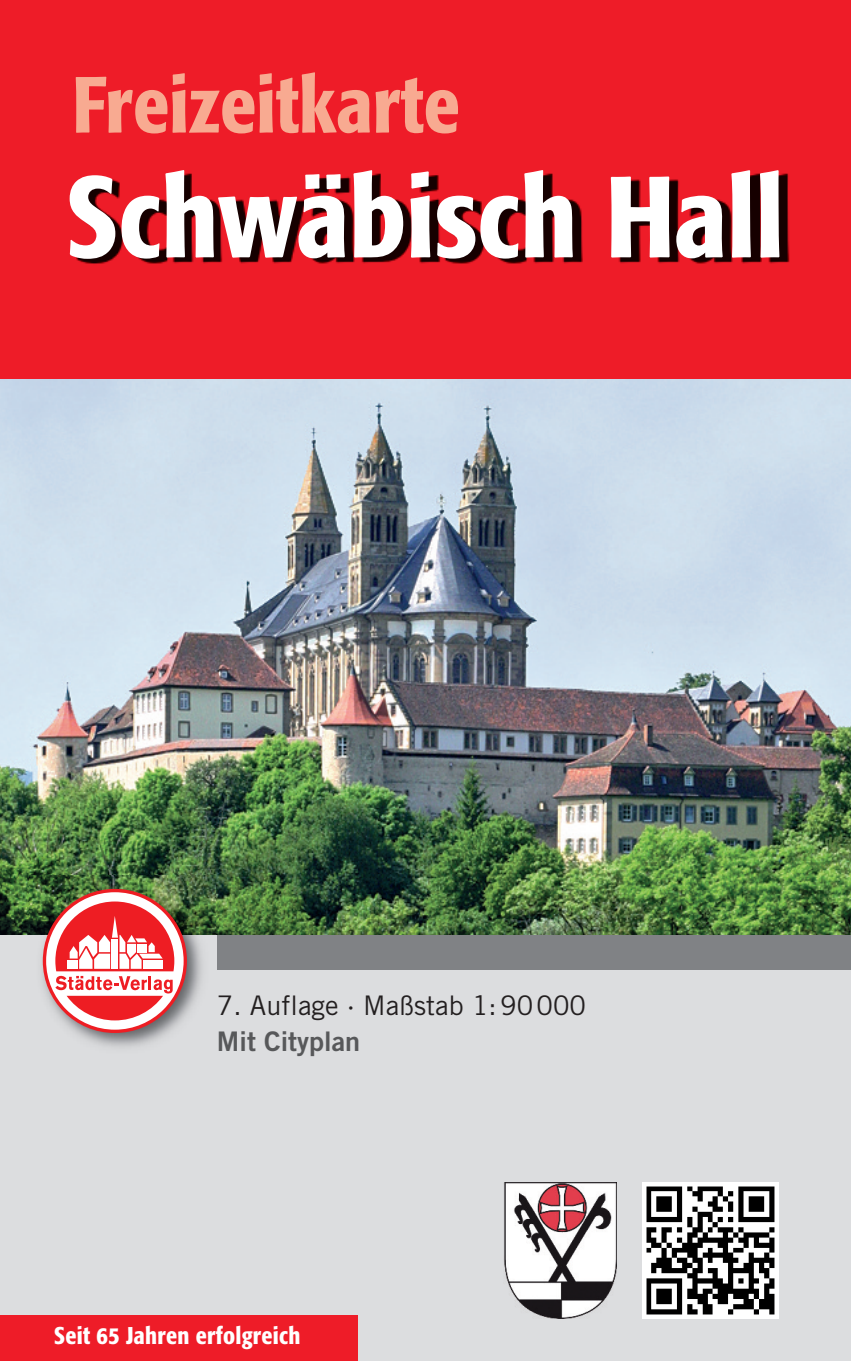
<style>
.page{position:relative;width:851px;height:1361px;background:#fff}
.page>*{position:absolute;margin:0;border:0;box-sizing:border-box;transform-origin:0 0}
.t1{font:500 condensed 114px "Formata";color:#fff}
.t2{font:500 condensed 78.6px "Formata";color:#f8aa91}
.t3{font:27px "Trade Gothic";color:#231f20}
.t4{font:27px "Trade Gothic Bold Two";color:#57585a}
.t5{font:500 condensed 24px "Formata";letter-spacing:.01em;color:#fff}
</style>
<div class="page">
<img style="left:0;top:378px;width:850px;height:557px">
<div style="left:0;top:935px;width:850px;height:426px;background:#dcdddf"></div>
<div style="left:0;top:1316px;width:357px;height:45px;background:#ee1c28"></div>
<div style="left:217px;top:935px;width:633px;height:34px;background:#808285"></div>
<img style="left:29px;top:875px;width:186px;height:172px">
<svg style="left:43px;top:889px;width:144px;height:144px;background:#dc8a88"></svg>
<div style="left:642px;top:1182px;width:136px;height:136px;background:#fff"></div>
<img style="left:646px;top:1186px;width:128px;height:128px">
<div style="left:0;top:0;width:850px;height:378px;background:#ee1c28"></div>
<img style="left:76px;top:173px;width:714px;height:91px">
<img style="left:504px;top:1182px;width:112px;height:136px">
<h2 class="t2" style="left:72px;top:74px;width:389px">Freizeitkarte</h2>
<h1 class="t1" style="left:66px;top:172px;width:719px">Schwäbisch Hall</h1>
<p class="t3" style="left:217px;top:995px;width:370px">7. Auflage · Maßstab 1:90000</p>
<p class="t4" style="left:217px;top:1031px;width:145px">Mit Cityplan</p>
<p class="t5" style="left:54px;top:1326px;width:247px">Seit 65 Jahren erfolgreich</p>
</div>
